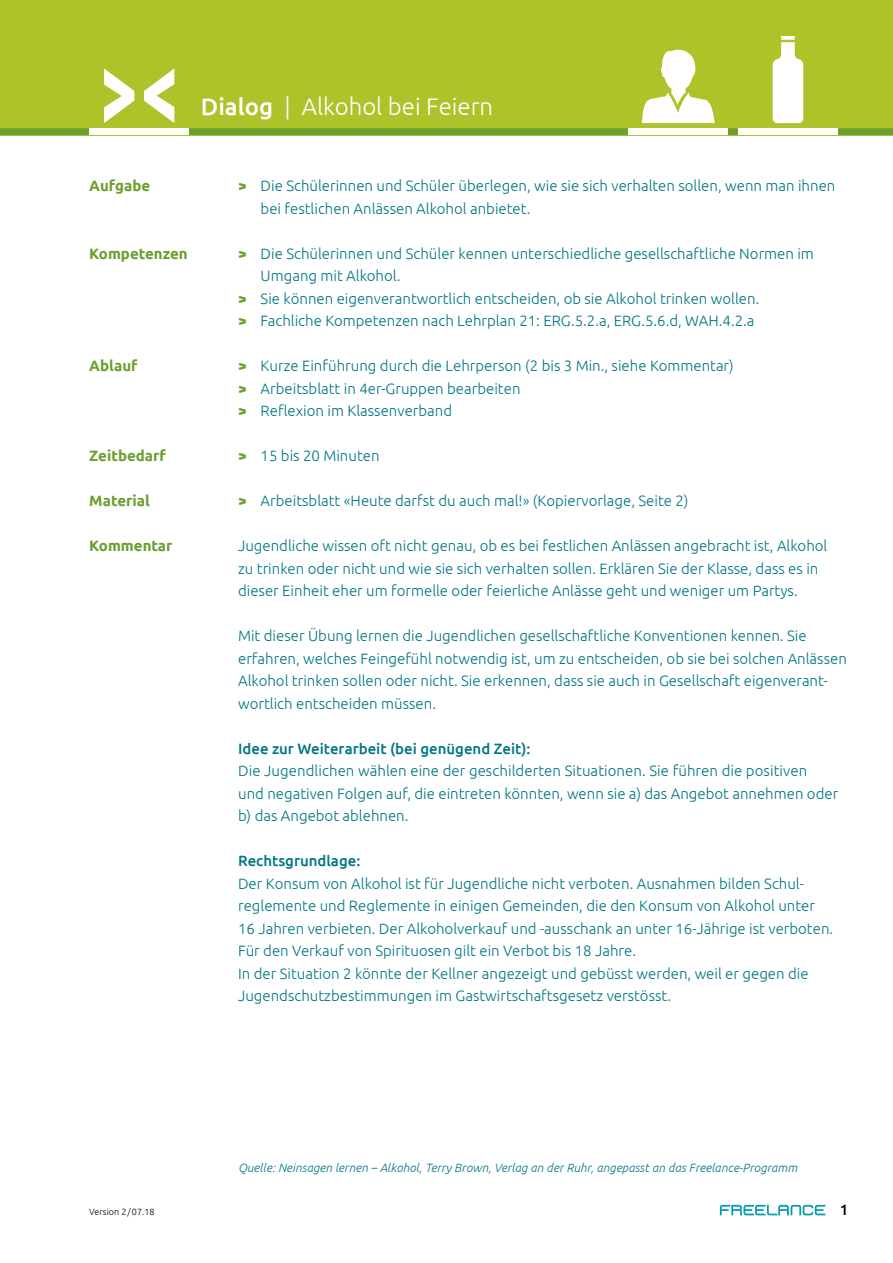
<style>
.page{position:relative;width:893px;height:1263px;background:#fff}
.page>*{position:absolute;margin:0;border:0;box-sizing:border-box;transform-origin:0 0}
.t1{font:300 24px "Ubuntu";color:#fff}
.t2{font:300 15px/22.5px "Ubuntu";color:#007683}
.t3{font:500 15px "Ubuntu";color:#007683}
.t4{font:700 15px "Ubuntu";color:#6ba030}
.t5{font:500 15px "Ubuntu";color:#000}
.t6{font:italic 300 12px "Ubuntu";letter-spacing:.01em;color:#007683}
.t7{font:300 9px "Ubuntu";color:#000}
.s1{font-weight:500}
.s2{font-weight:700;color:#6ba030}
</style>
<div class="page">
<svg style="left:720px;top:1205px;width:105px;height:10px"></svg>
<div style="left:0;top:0;width:893px;height:135px;background:#afc229"></div>
<svg style="left:0;top:36px;width:893px;height:99px"></svg>
<h1 class="t1" style="left:201px;top:92px;width:294px"><span class="s1">Dialog</span> | Alkohol bei Feiern</h1>
<p class="t4" style="left:89px;top:177px;width:62px">Aufgabe</p>
<p class="t4" style="left:89px;top:244px;width:100px">Kompetenzen</p>
<p class="t4" style="left:89px;top:357px;width:50px">Ablauf</p>
<p class="t4" style="left:89px;top:447px;width:78px">Zeitbedarf</p>
<p class="t4" style="left:89px;top:492px;width:62px">Material</p>
<p class="t4" style="left:89px;top:537px;width:85px">Kommentar</p>
<p class="t2" style="left:261px;top:174px;width:576px;text-indent:-22px"><span class="s2">&gt;</span> Die Schülerinnen und Schüler überlegen, wie sie sich verhalten sollen, wenn man ihnen bei festlichen Anlässen Alkohol anbietet.</p>
<p class="t2" style="left:238px;top:242px;width:577px"><span class="s2">&gt;</span> Die Schülerinnen und Schüler kennen unterschiedliche gesellschaftliche Normen im</p>
<p class="t2" style="left:261px;top:264px;width:141px">Umgang mit Alkohol.</p>
<p class="t2" style="left:238px;top:287px;width:523px"><span class="s2">&gt;</span> Sie können eigenverantwortlich entscheiden, ob sie Alkohol trinken wollen.</p>
<p class="t2" style="left:238px;top:309px;width:518px"><span class="s2">&gt;</span> Fachliche Kompetenzen nach Lehrplan 21: ERG.5.2.a, ERG.5.6.d, WAH.4.2.a</p>
<p class="t2" style="left:238px;top:354px;width:497px"><span class="s2">&gt;</span> Kurze Einführung durch die Lehrperson (2 bis 3 Min., siehe Kommentar) <span class="s2">&gt;</span> Arbeitsblatt in 4er-Gruppen bearbeiten<br><span class="s2">&gt;</span> Reflexion im Klassenverband</p>
<p class="t2" style="left:238px;top:444px;width:143px"><span class="s2">&gt;</span> 15 bis 20 Minuten</p>
<p class="t2" style="left:238px;top:489px;width:452px"><span class="s2">&gt;</span> Arbeitsblatt «Heute darfst du auch mal!» (Kopiervorlage, Seite 2)</p>
<p class="t2" style="left:238px;top:534px;width:591px">Jugendliche wissen oft nicht genau, ob es bei festlichen Anlässen angebracht ist, Alkohol zu trinken oder nicht und wie sie sich verhalten sollen. Erklären Sie der Klasse, dass es in dieser Einheit eher um formelle oder feierliche Anlässe geht und weniger um Partys.</p>
<p class="t2" style="left:238px;top:624px;width:610px">Mit dieser Übung lernen die Jugendlichen gesellschaftliche Konventionen kennen. Sie erfahren, welches Feingefühl notwendig ist, um zu entscheiden, ob sie bei solchen Anlässen Alkohol trinken sollen oder nicht. Sie erkennen, dass sie auch in Gesellschaft eigenverant&shy;wortlich entscheiden müssen.</p>
<p class="t3" style="left:238px;top:739px;width:294px">Idee zur Weiterarbeit (bei genügend Zeit):</p>
<p class="t2" style="left:238px;top:759px;width:602px">Die Jugendlichen wählen eine der geschilderten Situationen. Sie führen die positiven<br>und negativen Folgen auf, die eintreten könnten, wenn sie a) das Angebot annehmen oder b) das Angebot ablehnen.</p>
<p class="t3" style="left:238px;top:851px;width:124px">Rechtsgrundlage:</p>
<p class="t2" style="left:238px;top:872px;width:597px">Der Konsum von Alkohol ist für Jugendliche nicht verboten. Ausnahmen bilden Schul&shy;reglemente und Reglemente in einigen Gemeinden, die den Konsum von Alkohol unter 16 Jahren verbieten. Der Alkoholverkauf und -ausschank an unter 16-Jährige ist verboten.<br>Für den Verkauf von Spirituosen gilt ein Verbot bis 18 Jahre.<br>In der Situation 2 könnte der Kellner angezeigt und gebüsst werden, weil er gegen die Jugendschutzbestimmungen im Gastwirtschaftsgesetz verstösst.</p>
<p class="t6" style="left:238px;top:1161px;width:561px">Quelle: Neinsagen lernen – Alkohol, Terry Brown, Verlag an der Ruhr, angepasst an das Freelance-Programm</p>
<p class="t7" style="left:89px;top:1206px;width:67px">Version 2/07.18</p>
<p class="t5" style="left:840px;top:1200px;width:10px">1</p>
</div>
